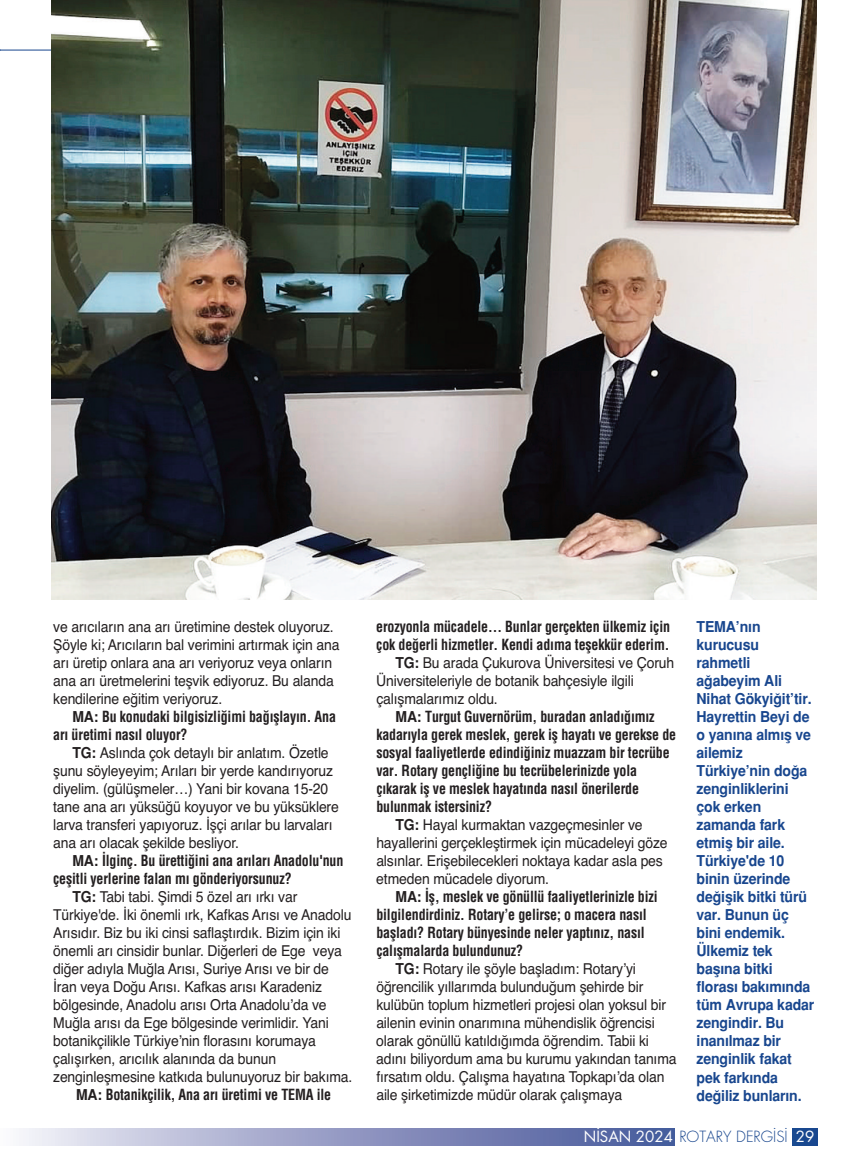
<style>
.page{position:relative;width:851px;height:1170px;background:#fff}
.page>*{position:absolute;margin:0;border:0;box-sizing:border-box;transform-origin:0 0}
.t1{font:15px/18px "Helvetica";letter-spacing:-.01em;color:#231f20;scale:.93 1}
.t2{font:700 15px/18px "Helveticam Cond";letter-spacing:-.01em;color:#231f20;scale:.93 1}
.t3{font:700 15px/18px "Helveticam";letter-spacing:-.01em;color:#18468e;scale:.94 1}
.t4{font:15px "Futura Lightm";color:#18468e}
.s1{font-family:"Helveticam"}
.s2{font-family:"Helveticam";font-weight:700}
.s3{font-family:"Futura Bookm";color:#fff}
</style>
<div class="page">
<hr style="left:0;top:50px;width:816px;height:1px;background:#18468e">
<svg style="left:23px;top:1128px;width:794px;height:16px;background:#919ac3"></svg>
<div style="left:674px;top:1127px;width:117px;height:17px;background:#fff"></div>
<img style="left:51px;top:0;width:765px;height:599px">
<p class="t1" style="left:53px;top:617px;width:309px">ve arıcıların ana arı üretimine destek oluyoruz.<br>Şöyle ki; Arıcıların bal verimini artırmak için ana arı üretip onlara ana arı veriyoruz veya onların ana arı üretmelerini teşvik ediyoruz. Bu alanda kendilerine eğitim veriyoruz.</p>
<p class="t2" style="left:53px;top:707px;width:305px;text-indent:19px"><span class="s1">MA:</span> Bu konudaki bilgisizliğimi bağışlayın. Ana arı üretimi nasıl oluyor?</p>
<p class="t1" style="left:53px;top:743px;width:309px;text-indent:19px"><span class="s2">TG:</span> Aslında çok detaylı bir anlatım. Özetle şunu söyleyeyim; Arıları bir yerde kandırıyoruz diyelim. (gülüşmeler…) Yani bir kovana 15-20 tane ana arı yüksüğü koyuyor ve bu yüksüklere larva transferi yapıyoruz. İşçi arılar bu larvaları ana arı olacak şekilde besliyor.</p>
<p class="t2" style="left:53px;top:851px;width:313px;text-indent:19px"><span class="s1">MA:</span> İlginç. Bu ürettiğini ana arıları Anadolu'nun çeşitli yerlerine falan mı gönderiyorsunuz?</p>
<p class="t1" style="left:53px;top:887px;width:323px;text-indent:19px"><span class="s2">TG:</span> Tabi tabi. Şimdi 5 özel arı ırkı var Türkiye'de. İki önemli ırk, Kafkas Arısı ve Anadolu Arısıdır. Biz bu iki cinsi saflaştırdık. Bizim için iki önemli arı cinsidir bunlar. Diğerleri de Ege veya diğer adıyla Muğla Arısı, Suriye Arısı ve bir de İran veya Doğu Arısı. Kafkas arısı Karadeniz bölgesinde, Anadolu arısı Orta Anadolu’da ve Muğla arısı da Ege bölgesinde verimlidir. Yani botanikçilikle Türkiye’nin florasını korumaya çalışırken, arıcılık alanında da bunun zenginleşmesine katkıda bulunuyoruz bir bakıma.</p>
<p class="t2" style="left:76px;top:1085px;width:276px"><span class="s1">MA:</span> Botanikçilik, Ana arı üretimi ve TEMA ile</p>
<p class="t2" style="left:376px;top:617px;width:317px">erozyonla mücadele… Bunlar gerçekten ülkemiz için çok değerli hizmetler. Kendi adıma teşekkür ederim.</p>
<p class="t1" style="left:376px;top:653px;width:322px;text-indent:19px"><span class="s2">TG:</span> Bu arada Çukurova Üniversitesi ve Çoruh<br>Üniversiteleriyle de botanik bahçesiyle ilgili çalışmalarımız oldu.</p>
<p class="t2" style="left:376px;top:707px;width:324px;text-indent:19px"><span class="s1">MA:</span> Turgut Guvernörüm, buradan anladığımız kadarıyla gerek meslek, gerek iş hayatı ve gerekse de sosyal faaliyetlerde edindiğiniz muazzam bir tecrübe var. Rotary gençliğine bu tecrübelerinizde yola çıkarak iş ve meslek hayatında nasıl önerilerde bulunmak istersiniz?</p>
<p class="t1" style="left:376px;top:815px;width:315px;text-indent:19px"><span class="s2">TG:</span> Hayal kurmaktan vazgeçmesinler ve hayallerini gerçekleştirmek için mücadeleyi göze alsınlar. Erişebilecekleri noktaya kadar asla pes etmeden mücadele diyorum.</p>
<p class="t2" style="left:376px;top:887px;width:304px;text-indent:19px"><span class="s1">MA:</span> İş, meslek ve gönüllü faaliyetlerinizle bizi bilgilendirdiniz. Rotary’e gelirse; o macera nasıl başladı? Rotary bünyesinde neler yaptınız, nasıl çalışmalarda bulundunuz?</p>
<p class="t1" style="left:376px;top:959px;width:324px;text-indent:19px"><span class="s2">TG:</span> Rotary ile şöyle başladım: Rotary’yi öğrencilik yıllarımda bulunduğum şehirde bir kulübün toplum hizmetleri projesi olan yoksul bir ailenin evinin onarımına mühendislik öğrencisi olarak gönüllü katıldığımda öğrendim. Tabii ki adını biliyordum ama bu kurumu yakından tanıma fırsatım oldu. Çalışma hayatına Topkapı’da olan aile şirketimizde müdür olarak çalışmaya</p>
<p class="t4" style="left:583px;top:1127px;width:232px"><span class="s3">NİSAN 2024</span> ROTARY DERGİSİ <span class="s3">29</span></p>
<p class="t3" style="left:696px;top:618px;width:127px">TEMA’nın kurucusu rahmetli ağabeyim Ali<br>Nihat Gökyiğit’tir.<br>Hayrettin Beyi de o yanına almış ve ailemiz<br>Türkiye’nin doğa zenginliklerini çok erken zamanda fark etmiş bir aile.<br>Türkiye'de 10 binin üzerinde değişik bitki türü var. Bunun üç bini endemik.<br>Ülkemiz tek başına bitki florası bakımında tüm Avrupa kadar zengindir. Bu inanılmaz bir zenginlik fakat pek farkında değiliz bunların.</p>
</div>
